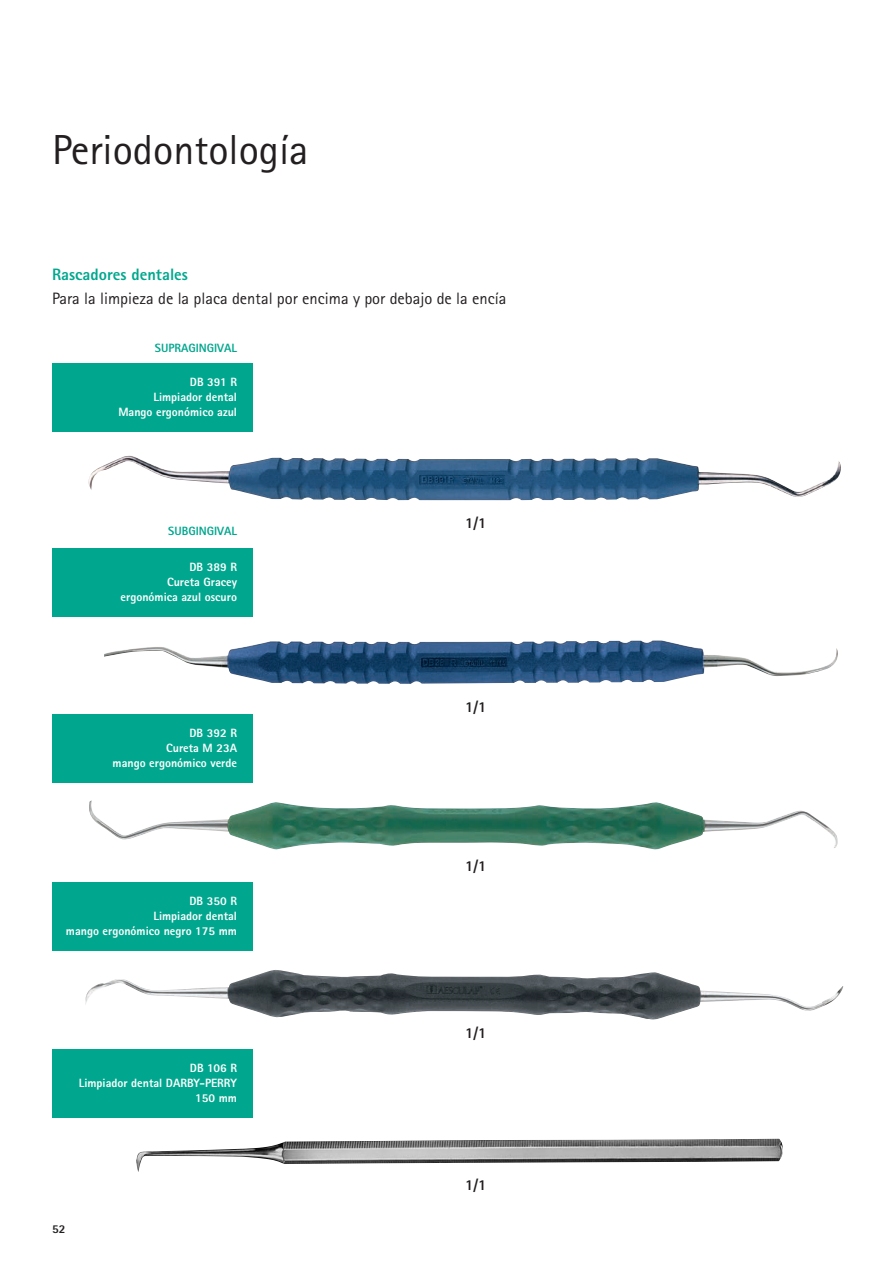
<style>
.page{position:relative;width:893px;height:1263px;background:#fff}
.page>*{position:absolute;margin:0;border:0;box-sizing:border-box;transform-origin:0 0}
.t1{font:42px "Rotis Sans Serif Pro";color:#231f20}
.t2{font:16.5px "Rotis Sans Serif Pro";color:#231f20}
.t3{font:800 16.5px "Rotis Sans Serif Pro";color:#00a78e}
.t4{font:800 15px "Rotis Sans Serif Pro";color:#231f20}
.t5{font:800 12px/15px "Rotis Sans Serif Pro";color:#fff;text-align:right}
.t6{font:800 12px "Rotis Sans Serif Pro";color:#00a78e}
.t7{font:800 12px "Rotis Sans Serif Pro";color:#231f20}
</style>
<div class="page">
<img style="left:104px;top:640px;width:734px;height:44px">
<img style="left:88px;top:457px;width:753px;height:43px">
<div style="left:52px;top:363px;width:201px;height:68px;background:#00a78e"></div>
<div style="left:52px;top:549px;width:201px;height:68px;background:#00a78e"></div>
<div style="left:52px;top:714px;width:201px;height:68px;background:#00a78e"></div>
<div style="left:52px;top:882px;width:201px;height:68px;background:#00a78e"></div>
<div style="left:52px;top:1050px;width:201px;height:68px;background:#00a78e"></div>
<img style="left:85px;top:970px;width:759px;height:50px">
<img style="left:89px;top:800px;width:749px;height:50px">
<img style="left:136px;top:1139px;width:647px;height:33px">
<h1 class="t1" style="left:52px;top:125px;width:258px">Periodontología</h1>
<h2 class="t3" style="left:52px;top:264px;width:137px">Rascadores dentales</h2>
<h2 class="t2" style="left:52px;top:289px;width:456px">Para la limpieza de la placa dental por encima y por debajo de la encía</h2>
<p class="t6" style="left:155px;top:340px;width:84px">SUPRAGINGIVAL</p>
<p class="t5" style="left:118px;top:374px;width:120px">DB 391 R<br>Limpiador dental<br>Mango ergonómico azul</p>
<p class="t6" style="left:168px;top:523px;width:70px">SUBGINGIVAL</p>
<p class="t5" style="left:121px;top:559px;width:118px">DB 389 R<br>Cureta Gracey ergonómica azul oscuro</p>
<p class="t5" style="left:113px;top:725px;width:126px">DB 392 R<br>Cureta M 23A<br>mango ergonómico verde</p>
<p class="t5" style="left:66px;top:893px;width:173px">DB 350 R<br>Limpiador dental<br>mango ergonómico negro 175 mm</p>
<p class="t5" style="left:79px;top:1060px;width:160px">DB 106 R<br>Limpiador dental DARBY-PERRY<br>150 mm</p>
<p class="t7" style="left:52px;top:1221px;width:15px">52</p>
<p class="t4" style="left:465px;top:513px;width:23px">1/1</p>
<p class="t4" style="left:465px;top:697px;width:23px">1/1</p>
<p class="t4" style="left:465px;top:857px;width:23px">1/1</p>
<p class="t4" style="left:465px;top:1023px;width:23px">1/1</p>
<p class="t4" style="left:465px;top:1175px;width:23px">1/1</p>
</div>
